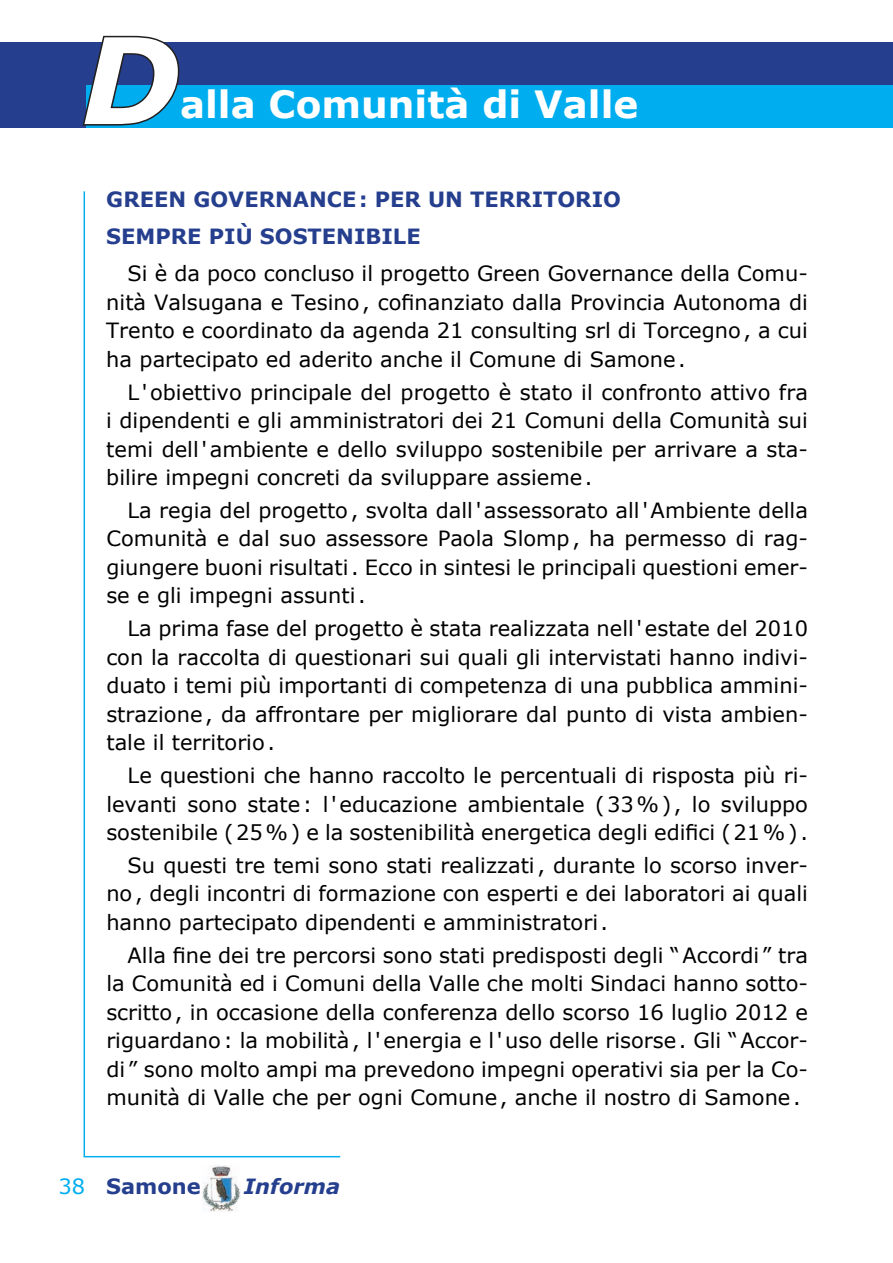
<style>
.page{position:relative;width:893px;height:1263px;background:#fff}
.page>*{position:absolute;margin:0;border:0;box-sizing:border-box;transform-origin:0 0}
.t1{font:italic 700 119.25px "Verdana";color:#fff}
.t2{font:700 37.5px "Verdana";color:#fff}
.t3{font:21px/28.5px "Verdana";color:#000;text-align:justify}
.t4{font:700 21px/37px "Verdana";color:#253f8e}
.t5{font:italic 700 21px "Verdana";color:#253f8e}
.s1{font-weight:400;color:#00aeef}
</style>
<div class="page">
<div style="left:0;top:43px;width:893px;height:42px;background:#253f8e"></div>
<div style="left:0;top:85px;width:893px;height:43px;background:#00aeef"></div>
<div style="left:0;top:43px;width:86px;height:85px;background:#253f8e"></div>
<hr style="left:84px;top:191px;width:1px;height:965px;background:#00aeef">
<hr style="left:84px;top:1156px;width:256px;height:1px;background:#00aeef">
<img style="left:203px;top:1165px;width:38px;height:47px">
<svg style="left:81px;top:35px;width:100px;height:91px"></svg>
<h1 class="t1" style="left:81px;top:3px;width:100px">D</h1>
<h2 class="t2" style="left:180px;top:80px;width:460px">alla Comunità di Valle</h2>
<p class="t4" style="left:106px;top:181px;width:516px">GREEN GOVERNANCE: PER UN TERRITORIO<br>SEMPRE PIÙ SOSTENIBILE</p>
<p class="t3" style="left:106px;top:260px;width:703px;text-indent:21px">Si è da poco concluso il progetto Green Governance della Comu&shy;nità Valsugana e Tesino, cofinanziato dalla Provincia Autonoma di Trento e coordinato da agenda 21 consulting srl di Torcegno, a cui ha partecipato ed aderito anche il Comune di Samone.</p>
<p class="t3" style="left:106px;top:378px;width:703px;text-indent:21px">L'obiettivo principale del progetto è stato il confronto attivo fra i dipendenti e gli amministratori dei 21 Comuni della Comunità sui temi dell'ambiente e dello sviluppo sostenibile per arrivare a sta&shy;bilire impegni concreti da sviluppare assieme.</p>
<p class="t3" style="left:106px;top:496px;width:703px;text-indent:21px">La regia del progetto, svolta dall'assessorato all'Ambiente della Comunità e dal suo assessore Paola Slomp, ha permesso di rag&shy;giungere buoni risultati. Ecco in sintesi le principali questioni emer&shy;se e gli impegni assunti.</p>
<p class="t3" style="left:106px;top:615px;width:703px;text-indent:21px">La prima fase del progetto è stata realizzata nell'estate del 2010 con la raccolta di questionari sui quali gli intervistati hanno indivi&shy;duato i temi più importanti di competenza di una pubblica ammini&shy;strazione, da affrontare per migliorare dal punto di vista ambien&shy;tale il territorio.</p>
<p class="t3" style="left:106px;top:761px;width:703px;text-indent:21px">Le questioni che hanno raccolto le percentuali di risposta più ri&shy;levanti sono state: l'educazione ambientale (33%) , lo sviluppo sostenibile (25%) e la sostenibilità energetica degli edifici (21%) .</p>
<p class="t3" style="left:106px;top:851px;width:703px;text-indent:21px">Su questi tre temi sono stati realizzati, durante lo scorso inver&shy;no, degli incontri di formazione con esperti e dei laboratori ai quali hanno partecipato dipendenti e amministratori.</p>
<p class="t3" style="left:106px;top:941px;width:703px;text-indent:21px">Alla fine dei tre percorsi sono stati predisposti degli “Accordi ” tra la Comunità ed i Comuni della Valle che molti Sindaci hanno sotto&shy;scritto, in occasione della conferenza dello scorso 16 luglio 2012 e riguardano: la mobilità, l'energia e l'uso delle risorse. Gli “Accor&shy;di ” sono molto ampi ma prevedono impegni operativi sia per la Co&shy;munità di Valle che per ogni Comune, anche il nostro di Samone.</p>
<p class="t4" style="left:58px;top:1168px;width:144px"><span class="s1">38</span> Samone</p>
<p class="t5" style="left:244px;top:1173px;width:98px">Informa</p>
</div>
